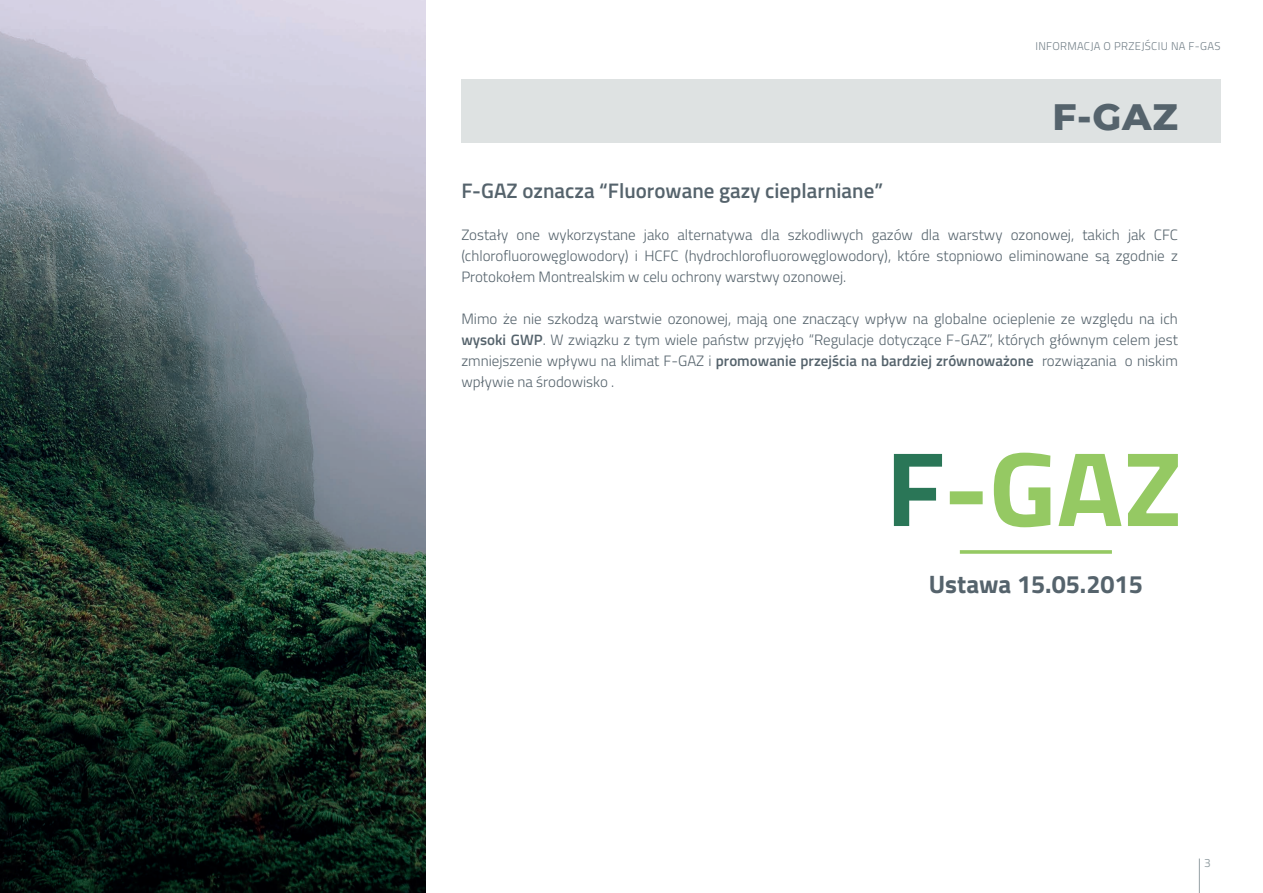
<style>
.page{position:relative;width:1263px;height:893px;background:#fff}
.page>*{position:absolute;margin:0;border:0;box-sizing:border-box;transform-origin:0 0}
.t1{font:800 37.5px "Montserrat";color:#55636c}
.t2{font:700 25.2px "Titillium Web";color:#55636c}
.t3{font:600 21px "Titillium Web";color:#55636c}
.t4{font:300 15px/21px "Titillium Web";color:#55636c;text-align:justify}
.t5{font:12px "Titillium Web";color:#96a1a5}
.t6{font:300 11.25px "Titillium Web";letter-spacing:.03em;color:#727f87}
.s1{font-weight:600}
</style>
<div class="page">
<hr style="left:1199px;top:858px;width:1px;height:35px;background:#96a1a5">
<img style="left:0;top:0;width:425px;height:893px">
<div style="left:461px;top:79px;width:759px;height:64px;background:#dee2e2"></div>
<svg style="left:950px;top:453px;width:228px;height:74px"></svg>
<svg style="left:894px;top:454px;width:48px;height:72px"></svg>
<svg style="left:960px;top:550px;width:152px;height:4px"></svg>
<p class="t6" style="left:1035px;top:38px;width:187px">INFORMACJA O PRZEJŚCIU NA F-GAS</p>
<h1 class="t1" style="left:1052px;top:89px;width:127px">F-GAZ</h1>
<h3 class="t3" style="left:461px;top:175px;width:423px">F-GAZ oznacza “Fluorowane gazy cieplarniane”</h3>
<p class="t4" style="left:461px;top:224px;width:718px">Zostały one wykorzystane jako alternatywa dla szkodliwych gazów dla warstwy ozonowej, takich jak CFC (chlorofluorowęglowodory) i HCFC (hydrochlorofluorowęglowodory), które stopniowo eliminowane są zgodnie z Protokołem Montrealskim w celu ochrony warstwy ozonowej.</p>
<p class="t4" style="left:461px;top:308px;width:718px">Mimo że nie szkodzą warstwie ozonowej, mają one znaczący wpływ na globalne ocieplenie ze względu na ich <span class="s1">wysoki GWP</span>. W związku z tym wiele państw przyjęło “Regulacje dotyczące F-GAZ”, których głównym celem jest zmniejszenie wpływu na klimat F-GAZ i <span class="s1">promowanie przejścia na bardziej zrównoważone</span> rozwiązania o niskim wpływie na środowisko .</p>
<h2 class="t2" style="left:929px;top:565px;width:215px">Ustawa 15.05.2015</h2>
<p class="t5" style="left:1204px;top:854px;width:8px">3</p>
</div>
